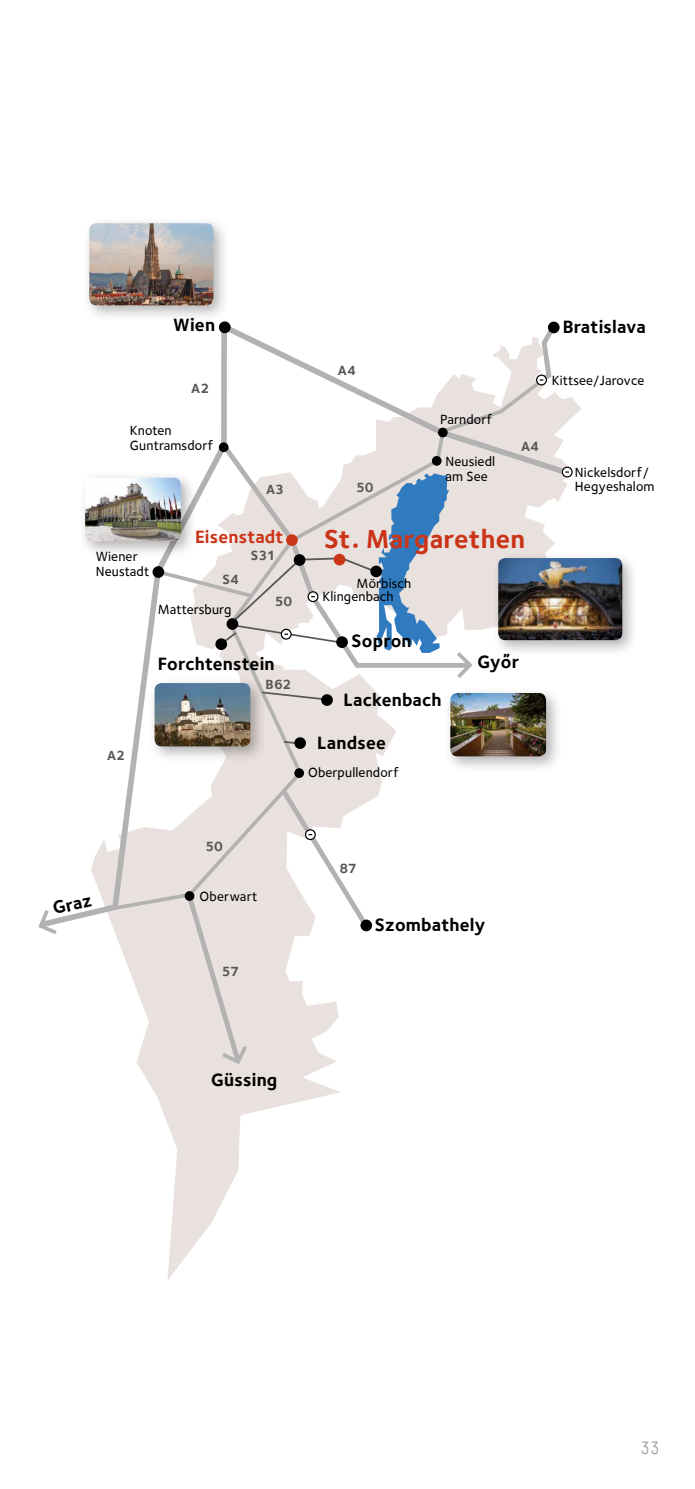
<style>
.page{position:relative;width:695px;height:1489px;background:#fff}
.page>*{position:absolute;margin:0;border:0;box-sizing:border-box;transform-origin:0 0}
.t1{font:700 26.75px "Foundry Sterling";letter-spacing:.01em;color:#ca3518}
.t2{font:18.25px "Foundry Sterling Bold CE";letter-spacing:.01em;color:#000}
.t3{font:18.25px "Foundry Sterling Bold CE";letter-spacing:.01em;color:#ca3518}
.t4{font:17.5px "Simple";color:#9d9d9c}
.t5{font:13.75px/14.8px "Foundry Sterling Medium CE";letter-spacing:.01em;color:#000}
.t6{font:13.75px "Foundry Sterling Bold CE";letter-spacing:.01em;color:#575756}
</style>
<div class="page">
<svg style="left:114px;top:398px;width:467px;height:882px"></svg>
<svg style="left:61px;top:322px;width:511px;height:609px"></svg>
<svg style="left:110px;top:428px;width:337px;height:484px"></svg>
<svg style="left:38px;top:910px;width:23px;height:24px"></svg>
<svg style="left:183px;top:888px;width:67px;height:178px;background:#e4ddda"></svg>
<svg style="left:267px;top:690px;width:62px;height:11px"></svg>
<svg style="left:283px;top:740px;width:12px;height:5px"></svg>
<svg style="left:562px;top:467px;width:10px;height:10px"></svg>
<div style="left:561px;top:466px;width:11px;height:11px;border:1px solid #000;border-radius:50%"></div>
<svg style="left:438px;top:322px;width:121px;height:114px"></svg>
<div style="left:219px;top:321px;width:11px;height:12px;background:#000;border-radius:50%"></div>
<div style="left:548px;top:321px;width:11px;height:12px;background:#000;border-radius:50%"></div>
<div style="left:432px;top:456px;width:9px;height:10px;background:#000;border-radius:50%"></div>
<div style="left:438px;top:427px;width:9px;height:10px;background:#000;border-radius:50%"></div>
<svg style="left:152px;top:566px;width:12px;height:12px"></svg>
<div style="left:219px;top:442px;width:9px;height:10px;background:#000;border-radius:50%"></div>
<div style="left:185px;top:891px;width:9px;height:9px;background:#000;border-radius:50%"></div>
<svg style="left:277px;top:784px;width:96px;height:149px"></svg>
<div style="left:294px;top:768px;width:10px;height:10px;background:#000;border-radius:50%"></div>
<div style="left:321px;top:694px;width:12px;height:12px;background:#000;border-radius:50%"></div>
<div style="left:294px;top:737px;width:12px;height:12px;background:#000;border-radius:50%"></div>
<svg style="left:154px;top:473px;width:321px;height:209px"></svg>
<div style="left:294px;top:554px;width:11px;height:12px;background:#000;border-radius:50%"></div>
<div style="left:333px;top:553px;width:12px;height:12px;background:#ca3518;border-radius:50%"></div>
<div style="left:370px;top:565px;width:12px;height:12px;background:#000;border-radius:50%"></div>
<div style="left:491px;top:550px;width:148px;height:107px;background:#000;opacity:.3"></div>
<img style="left:498px;top:558px;width:124px;height:82px">
<div style="left:82px;top:216px;width:149px;height:106px;background:#000;opacity:.3"></div>
<img style="left:89px;top:223px;width:124px;height:82px">
<div style="left:78px;top:470px;width:119px;height:88px;background:#000;opacity:.3"></div>
<img style="left:85px;top:478px;width:96px;height:63px">
<div style="left:147px;top:675px;width:120px;height:88px;background:#000;opacity:.3"></div>
<img style="left:154px;top:683px;width:96px;height:63px">
<div style="left:443px;top:685px;width:119px;height:88px;background:#000;opacity:.3"></div>
<img style="left:450px;top:693px;width:96px;height:63px">
<h2 class="t2" style="left:173px;top:314px;width:43px">Wien</h2>
<p class="t6" style="left:191px;top:379px;width:20px">A2</p>
<p class="t5" style="left:130px;top:423px;width:85px">Knoten<br>Guntramsdorf</p>
<p class="t6" style="left:266px;top:481px;width:19px">A3</p>
<p class="t5" style="left:96px;top:550px;width:55px">Wiener<br>Neustadt</p>
<h2 class="t3" style="left:195px;top:525px;width:90px">Eisenstadt</h2>
<p class="t6" style="left:222px;top:570px;width:18px">S4</p>
<p class="t6" style="left:251px;top:546px;width:26px">S31</p>
<p class="t6" style="left:275px;top:592px;width:19px">50</p>
<p class="t5" style="left:158px;top:602px;width:75px">Mattersburg</p>
<h2 class="t2" style="left:158px;top:652px;width:118px">Forchtenstein</h2>
<p class="t6" style="left:265px;top:676px;width:27px">B62</p>
<p class="t6" style="left:107px;top:747px;width:19px">A2</p>
<p class="t6" style="left:338px;top:361px;width:20px">A4</p>
<p class="t6" style="left:356px;top:479px;width:19px">50</p>
<p class="t5" style="left:440px;top:413px;width:53px">Parndorf</p>
<p class="t5" style="left:445px;top:454px;width:51px">Neusiedl am See</p>
<p class="t6" style="left:521px;top:437px;width:19px">A4</p>
<h1 class="t1" style="left:324px;top:523px;width:202px">St. Margarethen</h1>
<p class="t5" style="left:322px;top:576px;width:90px;line-height:13.2px;text-indent:34px">Mörbisch<br>Klingenbach</p>
<h2 class="t2" style="left:351px;top:629px;width:61px">Sopron</h2>
<h2 class="t2" style="left:343px;top:688px;width:99px">Lackenbach</h2>
<h2 class="t2" style="left:317px;top:731px;width:70px">Landsee</h2>
<p class="t5" style="left:308px;top:765px;width:92px">Oberpullendorf</p>
<h2 class="t2" style="left:477px;top:650px;width:43px">Győr</h2>
<h2 class="t2" style="left:562px;top:315px;width:85px">Bratislava</h2>
<p class="t5" style="left:551px;top:373px;width:94px">Kittsee/Jarovce</p>
<p class="t5" style="left:575px;top:465px;width:81px">Nickelsdorf/<br>Hegyeshalom</p>
<h2 class="t2" style="left:51px;top:897px;width:41px;rotate:-13deg">Graz</h2>
<p class="t6" style="left:205px;top:838px;width:19px">50</p>
<p class="t5" style="left:200px;top:889px;width:59px">Oberwart</p>
<p class="t6" style="left:222px;top:962px;width:19px">57</p>
<p class="t6" style="left:339px;top:859px;width:19px">87</p>
<h2 class="t2" style="left:375px;top:913px;width:112px">Szombathely</h2>
<h2 class="t2" style="left:211px;top:1067px;width:68px">Güssing</h2>
<p class="t4" style="left:640px;top:1436px;width:21px">33</p>
</div>
